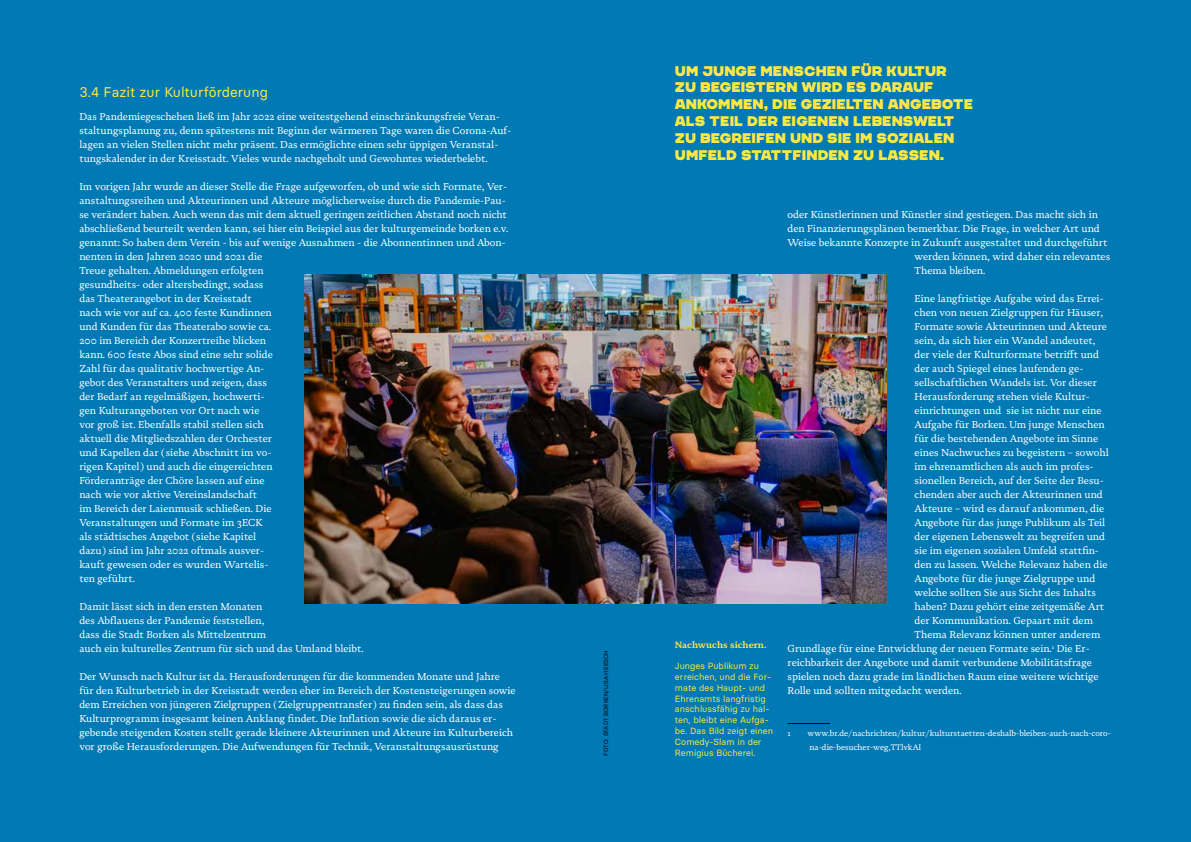
<style>
.page{position:relative;width:1191px;height:842px;background:#0079b5}
.page>*{position:absolute;margin:0;border:0;box-sizing:border-box;transform-origin:0 0}
.t1{font:14px/16.8px "CHANEY";color:#ffe843}
.t2{font:14px "Basier Circle";color:#ffe843}
.t3{font:10px/14px "Novela";color:#fff}
.t4{font:9px/10.8px "Basier Circle";color:#ffe843}
.t5{font:700 9px "Novela";color:#ffe843}
.t6{font:8px/14px "Novela";color:#fff}
.t7{font:6px "Basier Circle";color:#000}
</style>
<div class="page">
<img style="left:305px;top:275px;width:581px;height:328px">
<hr style="left:787px;top:723px;width:43px;height:1px;background:#000">
<h1 class="t2" style="left:79px;top:83px;width:190px">3.4 Fazit zur Kulturförderung</h1>
<p class="t3" style="left:79px;top:109px;width:433px">Das Pandemiegeschehen ließ im Jahr 2022 eine weitestgehend einschränkungsfreie Veran&shy;staltungsplanung zu, denn spätestens mit Beginn der wärmeren Tage waren die Corona-Auf&shy;lagen an vielen Stellen nicht mehr präsent. Das ermöglichte einen sehr üppigen Veranstal&shy;tungskalender in der Kreisstadt. Vieles wurde nachgeholt und Gewohntes wiederbelebt.</p>
<p class="t3" style="left:79px;top:179px;width:430px">Im vorigen Jahr wurde an dieser Stelle die Frage aufgeworfen, ob und wie sich Formate, Ver&shy;anstaltungsreihen und Akteurinnen und Akteure möglicherweise durch die Pandemie-Pau&shy;se verändert haben. Auch wenn das mit dem aktuell geringen zeitlichen Abstand noch nicht abschließend beurteilt werden kann, sei hier ein Beispiel aus der kulturgemeinde borken e.v. genannt: So haben dem Verein - bis auf wenige Ausnahmen - die Abonnentinnen und Abon&shy;nenten in den Jahren 2020 und 2021 die<br>Treue gehalten. Abmeldungen erfolgten<br>gesundheits- oder altersbedingt, sodass<br>das Theaterangebot in der Kreisstadt<br>nach wie vor auf ca. 400 feste Kundinnen<br>und Kunden für das Theaterabo sowie ca.<br>200 im Bereich der Konzertreihe blicken<br>kann. 600 feste Abos sind eine sehr solide<br>Zahl für das qualitativ hochwertige An-<br>gebot des Veranstalters und zeigen, dass<br>der Bedarf an regelmäßigen, hochwerti-<br>gen Kulturangeboten vor Ort nach wie<br>vor groß ist. Ebenfalls stabil stellen sich<br>aktuell die Mitgliedszahlen der Orchester<br>und Kapellen dar (siehe Abschnitt im vo-<br>rigen Kapitel) und auch die eingereichten<br>Förderanträge der Chöre lassen auf eine<br>nach wie vor aktive Vereinslandschaft<br>im Bereich der Laienmusik schließen. Die<br>Veranstaltungen und Formate im 3ECK<br>als städtisches Angebot (siehe Kapitel<br>dazu) sind im Jahr 2022 oftmals ausver-<br>kauft gewesen oder es wurden Wartelis-<br>ten geführt.</p>
<p class="t3" style="left:79px;top:599px;width:286px">Damit lässt sich in den ersten Monaten<br>des Abflauens der Pandemie feststellen,<br>dass die Stadt Borken als Mittelzentrum<br>auch ein kulturelles Zentrum für sich und das Umland bleibt.</p>
<p class="t3" style="left:79px;top:669px;width:438px">Der Wunsch nach Kultur ist da. Herausforderungen für die kommenden Monate und Jahre für den Kulturbetrieb in der Kreisstadt werden eher im Bereich der Kostensteigerungen sowie dem Erreichen von jüngeren Zielgruppen (Zielgruppentransfer) zu finden sein, als dass das Kulturprogramm insgesamt keinen Anklang findet. Die Inflation sowie die sich daraus er&shy;gebende steigenden Kosten stellt gerade kleinere Akteurinnen und Akteure im Kulturbereich vor große Herausforderungen. Die Aufwendungen für Technik, Veranstaltungsausrüstung</p>
<p class="t7" style="left:602px;top:755px;width:107px;rotate:-90deg">FOTO: STADT BORKEN/LISA HEESCH</p>
<h1 class="t1" style="left:675px;top:62px;width:300px">UM JUNGE MENSCHEN FÜR KULTUR<br>ZU BEGEISTERN WIRD ES DARAUF<br>ANKOMMEN, DIE GEZIELTEN ANGEBOTE<br>ALS TEIL DER EIGENEN LEBENSWELT<br>ZU BEGREIFEN UND SIE IM SOZIALEN<br>UMFELD STATTFINDEN ZU LASSEN.</h1>
<p class="t5" style="left:675px;top:639px;width:93px">Nachwuchs sichern.</p>
<p class="t4" style="left:675px;top:660px;width:100px">Junges Publikum zu erreichen, und die For&shy;mate des Haupt- und<br>Ehrenamts langfristig anschlussfähig zu hal&shy;ten, bleibt eine Aufga&shy;be. Das Bild zeigt einen<br>Comedy-Slam in der<br>Remigius Bücherei.</p>
<p class="t3" style="left:787px;top:207px;width:312px">oder Künstlerinnen und Künstler sind gestiegen. Das macht sich in</p>
<p class="t3" style="left:787px;top:221px;width:314px">den Finanzierungsplänen bemerkbar. Die Frage, in welcher Art und</p>
<p class="t3" style="left:787px;top:235px;width:321px">Weise bekannte Konzepte in Zukunft ausgestaltet und durchgeführt</p>
<p class="t3" style="left:914px;top:249px;width:197px">werden können, wird daher ein relevantes</p>
<p class="t3" style="left:914px;top:263px;width:72px">Thema bleiben.</p>
<p class="t3" style="left:914px;top:291px;width:191px">Eine langfristige Aufgabe wird das Errei-</p>
<p class="t3" style="left:914px;top:305px;width:190px">chen von neuen Zielgruppen für Häuser,</p>
<p class="t3" style="left:914px;top:319px;width:194px">Formate sowie Akteurinnen und Akteure</p>
<p class="t3" style="left:914px;top:333px;width:182px">sein, da sich hier ein Wandel andeutet,</p>
<p class="t3" style="left:914px;top:347px;width:186px">der viele der Kulturformate betrifft und</p>
<p class="t3" style="left:914px;top:361px;width:170px">der auch Spiegel eines laufenden ge-</p>
<p class="t3" style="left:914px;top:375px;width:184px">sellschaftlichen Wandels ist. Vor dieser</p>
<p class="t3" style="left:914px;top:389px;width:177px">Herausforderung stehen viele Kultur-</p>
<p class="t3" style="left:914px;top:403px;width:188px">einrichtungen und sie ist nicht nur eine</p>
<p class="t3" style="left:914px;top:417px;width:192px">Aufgabe für Borken. Um junge Menschen</p>
<p class="t3" style="left:914px;top:431px;width:185px">für die bestehenden Angebote im Sinne</p>
<p class="t3" style="left:914px;top:445px;width:196px">eines Nachwuches zu begeistern – sowohl</p>
<p class="t3" style="left:914px;top:459px;width:180px">im ehrenamtlichen als auch im profes-</p>
<p class="t3" style="left:914px;top:473px;width:191px">sionellen Bereich, auf der Seite der Besu-</p>
<p class="t3" style="left:914px;top:487px;width:190px">chenden aber auch der Akteurinnen und</p>
<p class="t3" style="left:914px;top:501px;width:191px">Akteure – wird es darauf ankommen, die</p>
<p class="t3" style="left:914px;top:515px;width:192px">Angebote für das junge Publikum als Teil</p>
<p class="t3" style="left:914px;top:529px;width:192px">der eigenen Lebenswelt zu begreifen und</p>
<p class="t3" style="left:914px;top:543px;width:186px">sie im eigenen sozialen Umfeld stattfin-</p>
<p class="t3" style="left:914px;top:557px;width:194px">den zu lassen. Welche Relevanz haben die</p>
<p class="t3" style="left:914px;top:571px;width:182px">Angebote für die junge Zielgruppe und</p>
<p class="t3" style="left:914px;top:585px;width:183px">welche sollten Sie aus Sicht des Inhalts</p>
<p class="t3" style="left:914px;top:599px;width:191px">haben? Dazu gehört eine zeitgemäße Art</p>
<p class="t3" style="left:914px;top:613px;width:180px">der Kommunikation. Gepaart mit dem</p>
<p class="t3" style="left:914px;top:627px;width:187px">Thema Relevanz können unter anderem</p>
<p class="t3" style="left:787px;top:641px;width:304px">Grundlage für eine Entwicklung der neuen Formate sein.<sup>1</sup> Die Er-</p>
<p class="t3" style="left:787px;top:655px;width:306px">reichbarkeit der Angebote und damit verbundene Mobilitätsfrage</p>
<p class="t3" style="left:787px;top:669px;width:312px">spielen noch dazu grade im ländlichen Raum eine weitere wichtige</p>
<p class="t3" style="left:787px;top:683px;width:176px">Rolle und sollten mitgedacht werden.</p>
<p class="t6" style="left:787px;top:726px;width:5px">1</p>
<p class="t6" style="left:807px;top:726px;width:305px">www.br.de/nachrichten/kultur/kulturstaetten-deshalb-bleiben-auch-nach-coro&shy;na-die-besucher-weg,TTlvkAI</p>
</div>
